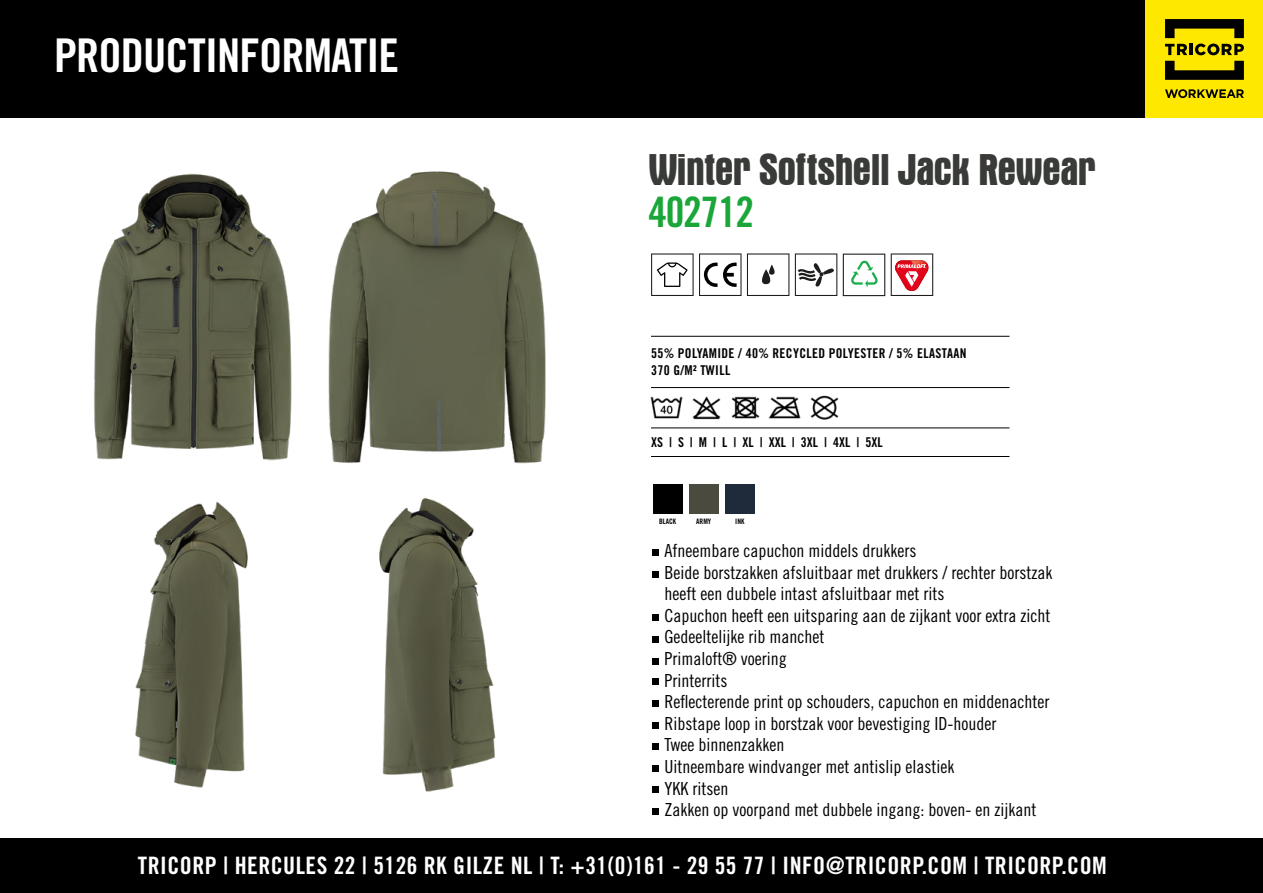
<style>
.page{position:relative;width:1263px;height:893px;background:#fff}
.page>*{position:absolute;margin:0;border:0;box-sizing:border-box;transform-origin:0 0}
.t1{font:46.5px "Trade Gothic LT Std Bd Cn 20";letter-spacing:-.02em;color:#fff}
.t2{font:700 condensed 45px "Aurora BT";letter-spacing:-.025em;color:#393b38}
.t3{font:42px "Trade Gothic LT Std Bd Cn 20";letter-spacing:-.03em;color:#1aa638}
.t4{font:24px "Trade Gothic LT Std Bd Cn 20";letter-spacing:.02em;color:#fff}
.t5{font:18px/21.6px "Trade Gothic LT Std Cn 18";color:#000}
.t6{font:13.5px/16.5px "Trade Gothic LT Std Bd Cn 20";letter-spacing:.025em;color:#000}
.t7{font:13.5px "Trade Gothic LT Std Bd Cn 20";color:#000}
.t8{font:7.5px "Trade Gothic LT Std Bd Cn 20";color:#000}
</style>
<div class="page">
<div style="left:0;top:0;width:1263px;height:117px;background:#000"></div>
<div style="left:1146px;top:0;width:117px;height:117px;background:#ffe800"></div>
<svg style="left:1165px;top:44px;width:79px;height:11px"></svg>
<svg style="left:1165px;top:19px;width:79px;height:19px"></svg>
<svg style="left:1165px;top:61px;width:79px;height:19px"></svg>
<svg style="left:1165px;top:89px;width:79px;height:9px"></svg>
<div style="left:0;top:839px;width:1263px;height:54px;background:#000"></div>
<svg style="left:652px;top:809px;width:6px;height:6px"></svg>
<svg style="left:652px;top:765px;width:6px;height:6px"></svg>
<img style="left:94px;top:173px;width:192px;height:288px">
<img style="left:286px;top:171px;width:260px;height:293px">
<hr style="left:651px;top:336px;width:358px;height:1px;background:#000">
<hr style="left:651px;top:387px;width:358px;height:1px;background:#000">
<hr style="left:651px;top:428px;width:358px;height:1px;background:#000">
<hr style="left:651px;top:456px;width:358px;height:1px;background:#000">
<img style="left:650px;top:396px;width:33px;height:23px">
<img style="left:692px;top:396px;width:29px;height:24px">
<img style="left:731px;top:396px;width:29px;height:23px">
<img style="left:768px;top:396px;width:33px;height:23px">
<img style="left:810px;top:395px;width:29px;height:25px">
<img style="left:653px;top:484px;width:29px;height:29px">
<img style="left:689px;top:484px;width:29px;height:29px">
<img style="left:725px;top:484px;width:29px;height:29px">
<svg style="left:651px;top:253px;width:90px;height:43px"></svg>
<svg style="left:747px;top:253px;width:42px;height:43px"></svg>
<svg style="left:795px;top:253px;width:42px;height:43px"></svg>
<svg style="left:843px;top:254px;width:42px;height:42px"></svg>
<svg style="left:891px;top:253px;width:42px;height:43px"></svg>
<img style="left:135px;top:502px;width:113px;height:286px">
<img style="left:379px;top:497px;width:117px;height:295px">
<svg style="left:652px;top:550px;width:6px;height:6px"></svg>
<svg style="left:652px;top:658px;width:6px;height:6px"></svg>
<svg style="left:652px;top:571px;width:6px;height:6px"></svg>
<svg style="left:652px;top:679px;width:6px;height:6px"></svg>
<svg style="left:652px;top:637px;width:6px;height:6px"></svg>
<svg style="left:652px;top:744px;width:6px;height:6px"></svg>
<svg style="left:652px;top:700px;width:6px;height:6px"></svg>
<svg style="left:652px;top:615px;width:6px;height:6px"></svg>
<svg style="left:652px;top:722px;width:6px;height:6px"></svg>
<svg style="left:652px;top:787px;width:6px;height:6px"></svg>
<h1 class="t1" style="left:54px;top:27px;width:347px">PRODUCTINFORMATIE</h1>
<h2 class="t2" style="left:648px;top:144px;width:449px">Winter Softshell Jack Rewear</h2>
<h3 class="t3" style="left:648px;top:187px;width:107px">402712</h3>
<p class="t6" style="left:651px;top:345px;width:317px">55% POLYAMIDE / 40% RECYCLED POLYESTER / 5% ELASTAAN<br>370 G/M² TWILL</p>
<p class="t7" style="left:651px;top:434px;width:233px">XS | S | M | L | XL | XXL | 3XL | 4XL | 5XL</p>
<p class="t8" style="left:659px;top:516px;width:19px">BLACK</p>
<p class="t8" style="left:696px;top:516px;width:16px">ARMY</p>
<p class="t8" style="left:735px;top:516px;width:11px">INK</p>
<p class="t5" style="left:664px;top:540px;width:389px">Afneembare capuchon middels drukkers<br>Beide borstzakken afsluitbaar met drukkers / rechter borstzak heeft een dubbele intast afsluitbaar met rits<br>Capuchon heeft een uitsparing aan de zijkant voor extra zicht Gedeeltelijke rib manchet<br>Primaloft® voering<br>Printerrits<br>Reflecterende print op schouders, capuchon en middenachter Ribstape loop in borstzak voor bevestiging ID-houder<br>Twee binnenzakken<br>Uitneembare windvanger met antislip elastiek<br>YKK ritsen<br>Zakken op voorpand met dubbele ingang: boven- en zijkant</p>
<h3 class="t4" style="left:138px;top:850px;width:970px">TRICORP | HERCULES 22 | 5126 RK GILZE NL | T: +31(0)161 - 29 55 77 | INFO@TRICORP.COM | TRICORP.COM</h3>
</div>
